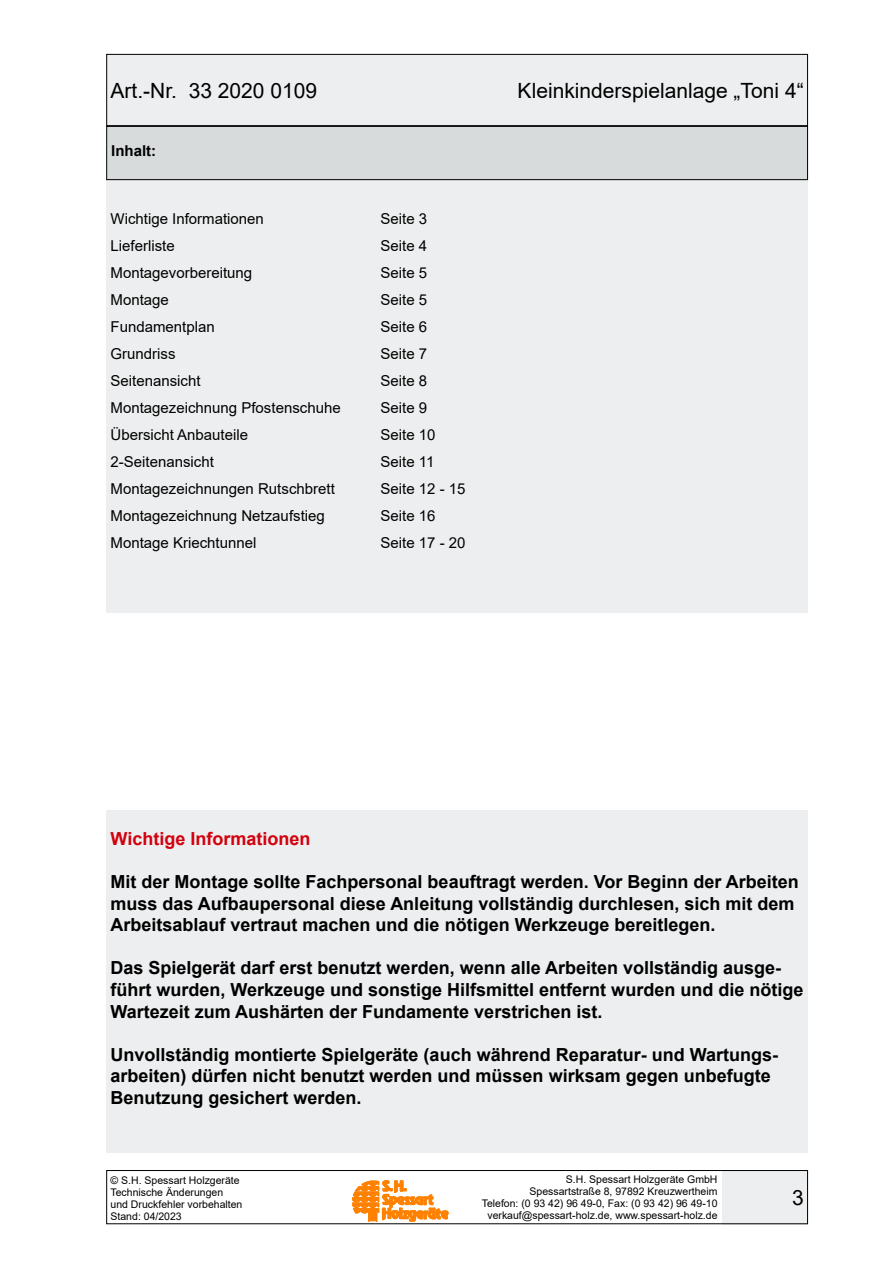
<style>
.page{position:relative;width:893px;height:1263px;background:#fff}
.page>*{position:absolute;margin:0;border:0;box-sizing:border-box;transform-origin:0 0}
.t1{font:21px "Arial";color:#000}
.t2{font:700 18px/21.6px "Arial";color:#000}
.t3{font:700 18px "Arial";color:#d1010e}
.t4{font:15px "Arial";color:#000}
.t5{font:700 15px "Arial";color:#000}
.t6{font:10.5px/12px "Arial";color:#000}
</style>
<div class="page">
<div style="left:107px;top:54px;width:700px;height:72px;background:#edeeef"></div>
<div style="left:106px;top:54px;width:702px;height:72px;border:1px solid #000"></div>
<div style="left:723px;top:1170px;width:85px;height:54px;background:#edeeef"></div>
<svg style="left:352px;top:1181px;width:96px;height:40px"></svg>
<div style="left:106px;top:1170px;width:702px;height:54px;border:1px solid #000"></div>
<div style="left:106px;top:180px;width:702px;height:432px;background:#edeeef"></div>
<div style="left:107px;top:126px;width:700px;height:54px;background:#d8dbdc"></div>
<div style="left:106px;top:126px;width:702px;height:54px;border:1px solid #000"></div>
<div style="left:106px;top:810px;width:702px;height:343px;background:#edeeef"></div>
<p class="t1" style="left:111px;top:76px;width:208px">Art.-Nr. 33 2020 0109</p>
<p class="t1" style="left:518px;top:76px;width:287px">Kleinkinderspielanlage „Toni 4“</p>
<p class="t5" style="left:111px;top:140px;width:46px">Inhalt:</p>
<p class="t4" style="left:111px;top:208px;width:155px">Wichtige Informationen</p>
<p class="t4" style="left:380px;top:208px;width:48px">Seite 3</p>
<p class="t4" style="left:111px;top:235px;width:66px">Lieferliste</p>
<p class="t4" style="left:380px;top:235px;width:48px">Seite 4</p>
<p class="t4" style="left:111px;top:262px;width:143px">Montagevorbereitung</p>
<p class="t4" style="left:380px;top:262px;width:48px">Seite 5</p>
<p class="t4" style="left:111px;top:289px;width:60px">Montage</p>
<p class="t4" style="left:380px;top:289px;width:48px">Seite 5</p>
<p class="t4" style="left:111px;top:316px;width:106px">Fundamentplan</p>
<p class="t4" style="left:380px;top:316px;width:48px">Seite 6</p>
<p class="t4" style="left:111px;top:343px;width:67px">Grundriss</p>
<p class="t4" style="left:380px;top:343px;width:48px">Seite 7</p>
<p class="t4" style="left:111px;top:370px;width:92px">Seitenansicht</p>
<p class="t4" style="left:380px;top:370px;width:48px">Seite 8</p>
<p class="t4" style="left:111px;top:397px;width:232px">Montagezeichnung Pfostenschuhe</p>
<p class="t4" style="left:380px;top:397px;width:48px">Seite 9</p>
<p class="t4" style="left:111px;top:424px;width:139px">Übersicht Anbauteile</p>
<p class="t4" style="left:380px;top:424px;width:57px">Seite 10</p>
<p class="t4" style="left:111px;top:451px;width:105px">2-Seitenansicht</p>
<p class="t4" style="left:380px;top:451px;width:55px">Seite 11</p>
<p class="t4" style="left:111px;top:478px;width:226px">Montagezeichnungen Rutschbrett</p>
<p class="t4" style="left:380px;top:478px;width:87px">Seite 12 - 15</p>
<p class="t4" style="left:111px;top:505px;width:216px">Montagezeichnung Netzaufstieg</p>
<p class="t4" style="left:380px;top:505px;width:57px">Seite 16</p>
<p class="t4" style="left:111px;top:532px;width:147px">Montage Kriechtunnel</p>
<p class="t4" style="left:380px;top:532px;width:87px">Seite 17 - 20</p>
<p class="t3" style="left:111px;top:826px;width:201px">Wichtige Informationen</p>
<p class="t2" style="left:111px;top:871px;width:690px">Mit der Montage sollte Fachpersonal beauftragt werden. Vor Beginn der Arbeiten muss das Aufbaupersonal diese Anleitung vollständig durchlesen, sich mit dem<br>Arbeitsablauf vertraut machen und die nötigen Werkzeuge bereitlegen.</p>
<p class="t2" style="left:111px;top:957px;width:694px">Das Spielgerät darf erst benutzt werden, wenn alle Arbeiten vollständig ausge&shy;führt wurden, Werkzeuge und sonstige Hilfsmittel entfernt wurden und die nötige<br>Wartezeit zum Aushärten der Fundamente verstrichen ist.</p>
<p class="t2" style="left:111px;top:1044px;width:669px">Unvollständig montierte Spielgeräte (auch während Reparatur- und Wartungs&shy;arbeiten) dürfen nicht benutzt werden und müssen wirksam gegen unbefugte<br>Benutzung gesichert werden.</p>
<p class="t6" style="left:111px;top:1174px;width:133px">© S.H. Spessart Holzgeräte<br>Technische Änderungen und Druckfehler vorbehalten<br>Stand: 04/2023</p>
<p class="t6" style="left:482px;top:1173px;width:237px;text-align:right">S.H. Spessart Holzgeräte GmbH<br>Spessartstraße 8, 97892 Kreuzwertheim<br>Telefon: (0 93 42) 96 49-0, Fax: (0 93 42) 96 49-10 verkauf@spessart-holz.de, www.spessart-holz.de</p>
<p class="t1" style="left:792px;top:1183px;width:13px">3</p>
</div>
